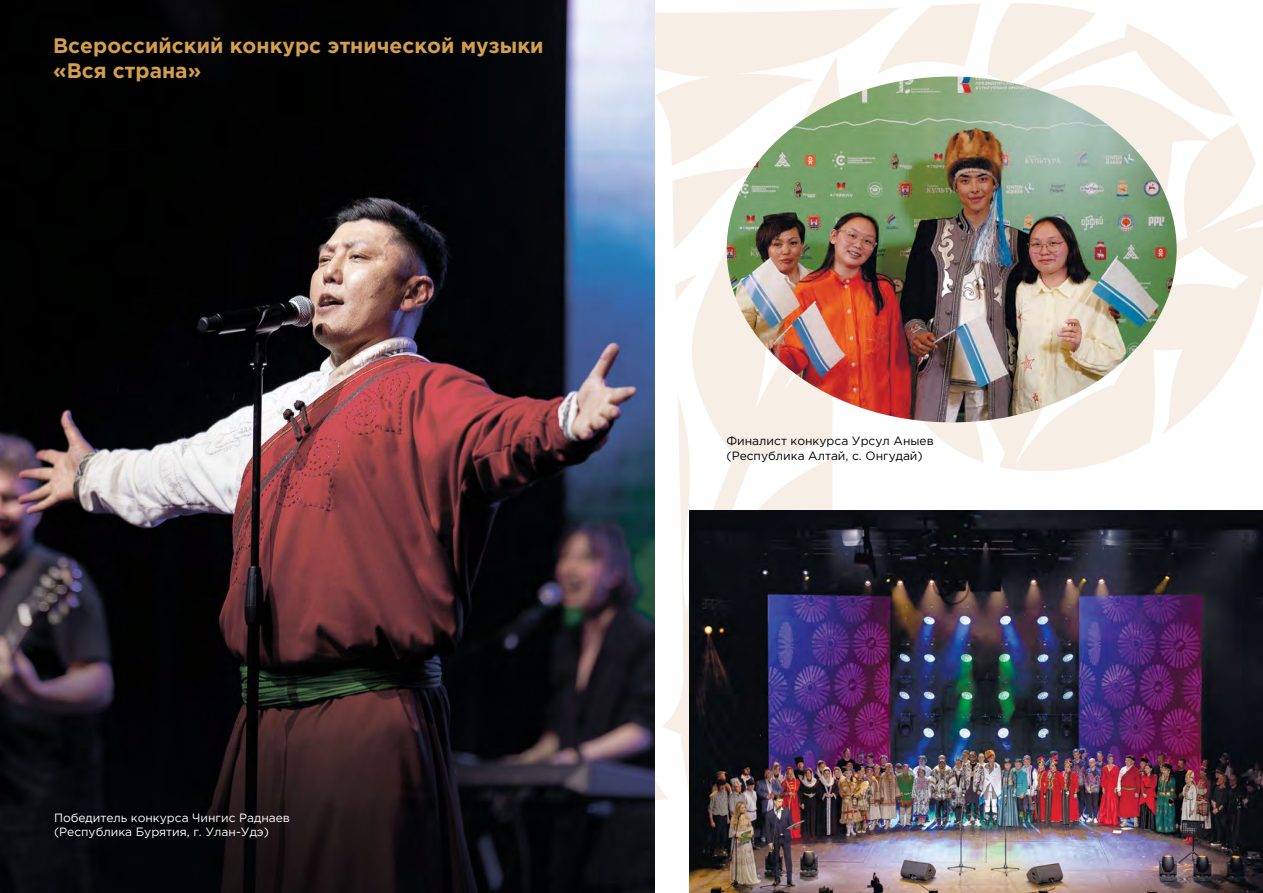
<style>
.page{position:relative;width:1263px;height:893px;background:#fff}
.page>*{position:absolute;margin:0;border:0;box-sizing:border-box;transform-origin:0 0}
.t1{font:700 21px/25.2px "Gotham Pro";color:#d39e50}
.t2{font:12px/14.4px "Gotham Pro";color:#fff}
.t3{font:12px/14.4px "Gotham Pro";color:#000}
</style>
<div class="page">
<svg style="left:662px;top:250px;width:181px;height:543px"></svg>
<svg style="left:924px;top:422px;width:48px;height:36px"></svg>
<svg style="left:972px;top:117px;width:291px;height:354px;fill:#f7efe6"></svg>
<svg style="left:675px;top:274px;width:23px;height:28px"></svg>
<svg style="left:655px;top:749px;width:13px;height:51px"></svg>
<svg style="left:655px;top:4px;width:326px;height:246px"></svg>
<svg style="left:987px;top:3px;width:247px;height:114px"></svg>
<img style="left:727px;top:77px;width:450px;height:345px">
<img style="left:0;top:0;width:655px;height:893px">
<img style="left:689px;top:511px;width:574px;height:382px">
<h1 class="t1" style="left:53px;top:33px;width:492px">Всероссийский конкурс этнической музыки «Вся страна»</h1>
<p class="t2" style="left:54px;top:810px;width:237px">Победитель конкурса Чингис Раднаев (Республика Бурятия, г. Улан-Удэ)</p>
<p class="t3" style="left:726px;top:434px;width:209px">Финалист конкурса Урсул Аныев (Республика Алтай, с. Онгудай)</p>
</div>
